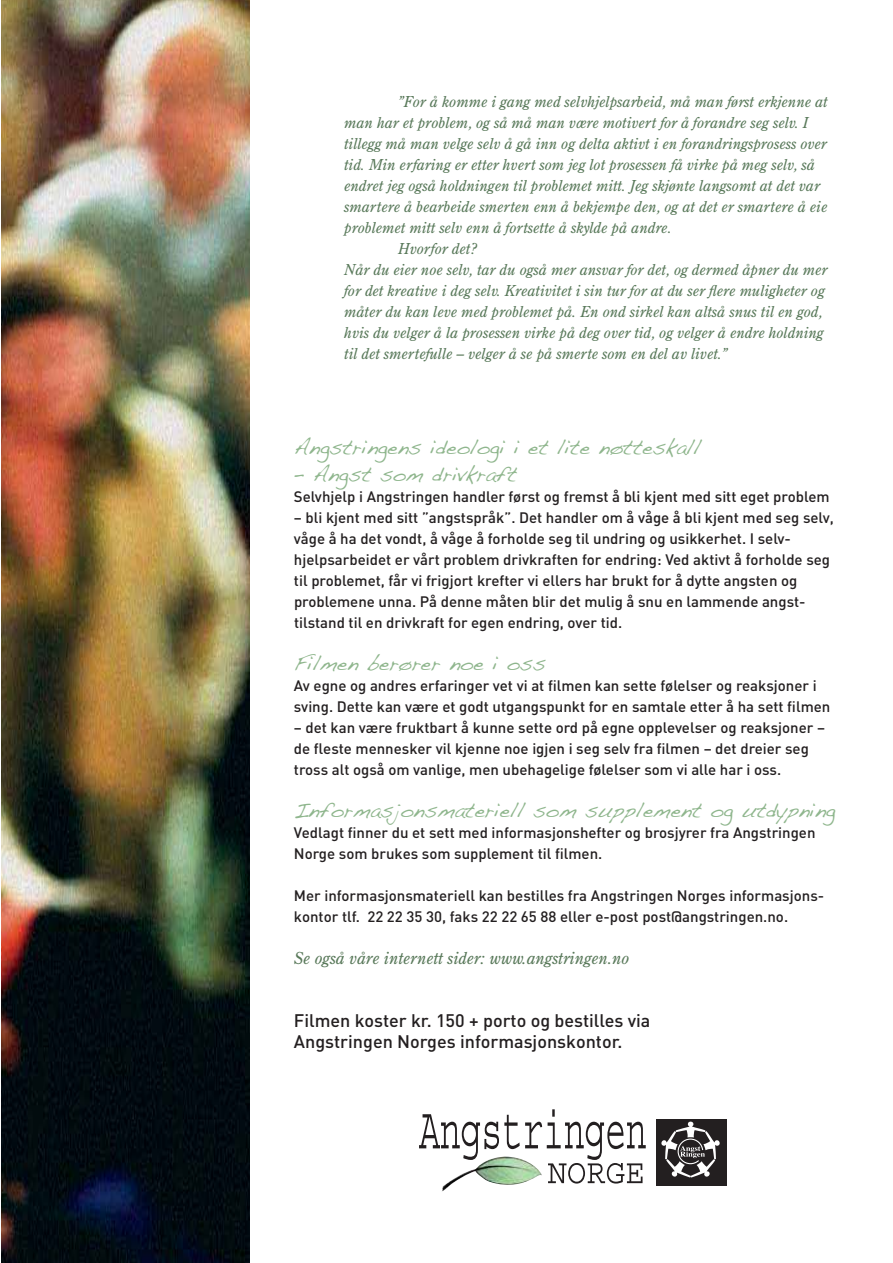
<style>
.page{position:relative;width:893px;height:1263px;background:#fff}
.page>*{position:absolute;margin:0;border:0;box-sizing:border-box;transform-origin:0 0}
.t1{font:21px "Handwriting Dakota";color:#8fb68d}
.t2{font:500 18px/21px "DINOT";color:#231f20}
.t3{font:italic 16.5px "Century Old Style Std";color:#59795a}
.t4{font:500 15px/21px "DINOT";color:#231f20}
.t5{font:italic 15px "Century Old Style Std";color:#59795a}
</style>
<div class="page">
<img style="left:2px;top:1px;width:248px;height:1262px">
<div style="left:656px;top:1119px;width:71px;height:66px;background:#231f20"></div>
<svg style="left:661px;top:1121px;width:59px;height:56px"></svg>
<svg style="left:419px;top:1109px;width:227px;height:74px"></svg>
<img style="left:442px;top:1156px;width:100px;height:35px">
<p class="t5" style="left:398px;top:92px;width:431px">”For å komme i gang med selvhjelpsarbeid, må man først erkjenne at</p>
<p class="t5" style="left:344px;top:113px;width:465px">man har et problem, og så må man være motivert for å forandre seg selv. I</p>
<p class="t5" style="left:344px;top:134px;width:484px">tillegg må man velge selv å gå inn og delta aktivt i en forandringsprosess over</p>
<p class="t5" style="left:344px;top:155px;width:472px">tid. Min erfaring er etter hvert som jeg lot prosessen få virke på meg selv, så</p>
<p class="t5" style="left:344px;top:176px;width:477px">endret jeg også holdningen til problemet mitt. Jeg skjønte langsomt at det var</p>
<p class="t5" style="left:344px;top:197px;width:485px">smartere å bearbeide smerten enn å bekjempe den, og at det er smartere å eie</p>
<p class="t5" style="left:344px;top:218px;width:329px">problemet mitt selv enn å fortsette å skylde på andre.</p>
<p class="t5" style="left:398px;top:239px;width:81px">Hvorfor det?</p>
<p class="t5" style="left:344px;top:260px;width:485px">Når du eier noe selv, tar du også mer ansvar for det, og dermed åpner du mer</p>
<p class="t5" style="left:344px;top:281px;width:482px">for det kreative i deg selv. Kreativitet i sin tur for at du ser flere muligheter og</p>
<p class="t5" style="left:344px;top:302px;width:480px">måter du kan leve med problemet på. En ond sirkel kan altså snus til en god,</p>
<p class="t5" style="left:344px;top:323px;width:481px">hvis du velger å la prosessen virke på deg over tid, og velger å endre holdning</p>
<p class="t5" style="left:344px;top:344px;width:385px">til det smertefulle – velger å se på smerte som en del av livet.”</p>
<p class="t1" style="left:294px;top:434px;width:408px">Angstringens ideologi i et lite nøtteskall</p>
<p class="t1" style="left:294px;top:461px;width:225px">– Angst som drivkraft</p>
<p class="t4" style="left:294px;top:485px;width:537px">Selvhjelp i Angstringen handler først og fremst å bli kjent med sitt eget problem</p>
<p class="t4" style="left:294px;top:506px;width:541px">– bli kjent med sitt ”angstspråk”. Det handler om å våge å bli kjent med seg selv, våge å ha det vondt, å våge å forholde seg til undring og usikkerhet. I selv&shy;hjelpsarbeidet er vårt problem drivkraften for endring: Ved aktivt å forholde seg til problemet, får vi frigjort krefter vi ellers har brukt for å dytte angsten og problemene unna. På denne måten blir det mulig å snu en lammende angst&shy;tilstand til en drivkraft for egen endring, over tid.</p>
<p class="t1" style="left:294px;top:650px;width:253px">Filmen berører noe i oss</p>
<p class="t4" style="left:294px;top:674px;width:538px">Av egne og andres erfaringer vet vi at filmen kan sette følelser og reaksjoner i sving. Dette kan være et godt utgangspunkt for en samtale etter å ha sett filmen</p>
<p class="t4" style="left:294px;top:716px;width:533px">– det kan være fruktbart å kunne sette ord på egne opplevelser og reaksjoner – de fleste mennesker vil kjenne noe igjen i seg selv fra filmen – det dreier seg tross alt også om vanlige, men ubehagelige følelser som vi alle har i oss.</p>
<p class="t1" style="left:294px;top:797px;width:543px">Informasjonsmateriell som supplement og utdypning</p>
<p class="t4" style="left:294px;top:821px;width:523px">Vedlagt finner du et sett med informasjonshefter og brosjyrer fra Angstringen<br>Norge som brukes som supplement til filmen.</p>
<p class="t4" style="left:294px;top:884px;width:532px">Mer informasjonsmateriell kan bestilles fra Angstringen Norges informasjons&shy;kontor tlf. 22 22 35 30, faks 22 22 65 88 eller e-post post@angstringen.no.</p>
<p class="t3" style="left:294px;top:947px;width:337px">Se også våre internett sider: www.angstringen.no</p>
<p class="t2" style="left:294px;top:1009px;width:358px">Filmen koster kr. 150 + porto og bestilles via<br>Angstringen Norges informasjonskontor.</p>
</div>
